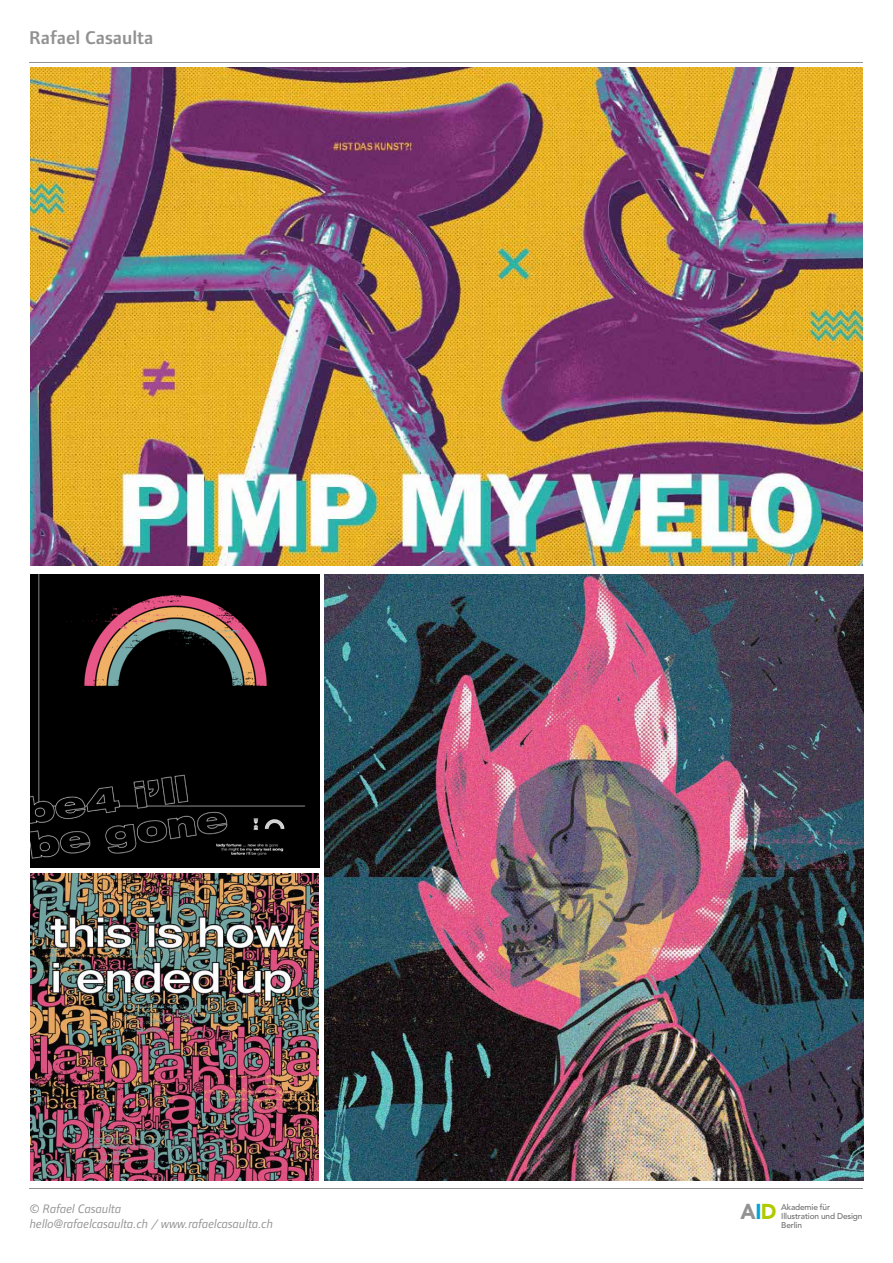
<style>
.page{position:relative;width:893px;height:1263px;background:#fff}
.page>*{position:absolute;margin:0;border:0;box-sizing:border-box;transform-origin:0 0}
.t1{font:900 21.45px "Avenir";color:#919291;scale:.96 1}
.t2{font:600 19.05px "Foundry Form Sans";color:#919291}
.t3{font:italic 12.75px/15.3px "Foundry Form Sans";color:#919291}
.t4{font:500 8.25px/9px "Avenir";letter-spacing:-.02em;color:#6e6e6e}
.s1{color:#00a6d7}
.s2{color:#afca00}
</style>
<div class="page">
<img style="left:325px;top:574px;width:538px;height:607px">
<img style="left:30px;top:873px;width:289px;height:308px">
<img style="left:31px;top:574px;width:288px;height:293px">
<img style="left:30px;top:68px;width:833px;height:497px">
<hr style="left:29px;top:1188px;width:834px;height:1px;background:#919291">
<hr style="left:29px;top:62px;width:834px;height:1px;background:#919291">
<h2 class="t2" style="left:29px;top:27px;width:126px">Rafael Casaulta</h2>
<p class="t3" style="left:30px;top:1201px;width:245px">© Rafael Casaulta<br>hello@rafaelcasaulta.ch / www.rafaelcasaulta.ch</p>
<h1 class="t1" style="left:740px;top:1198px;width:39px">A<span class="s1">I</span><span class="s2">D</span></h1>
<p class="t4" style="left:781px;top:1203px;width:83px">Akademie für<br>Illustration und Design<br>Berlin</p>
</div>
